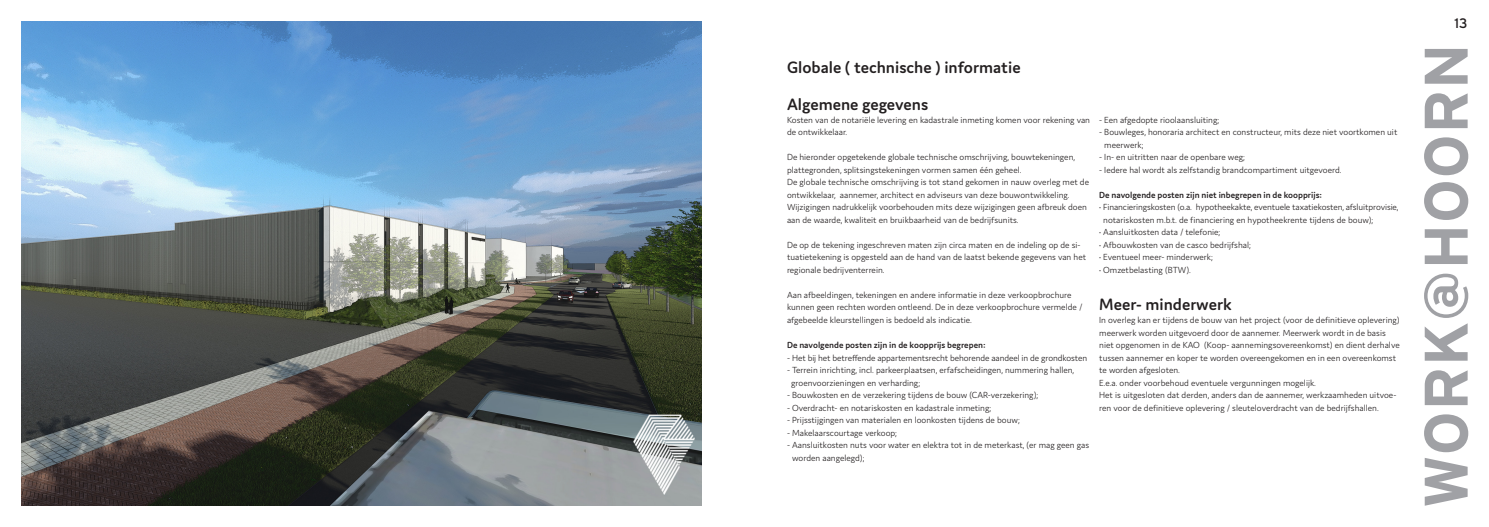
<style>
.page{position:relative;width:1489px;height:527px;background:#fff}
.page>*{position:absolute;margin:0;border:0;box-sizing:border-box;transform-origin:0 0}
.t1{font:700 61.25px "Interstate";letter-spacing:.01em;color:#a0a1a5}
.t2{font:600 17.5px "Domus";color:#231f20}
.t3{font:13.75px "Interstate";color:#231f20}
.t4{font:300 9.38px/12.5px "Domus";color:#231f20}
.t5{font:600 9.38px "Domus";color:#231f20}
</style>
<div class="page">
<img style="left:22px;top:22px;width:679px;height:483px">
<p class="t2" style="left:787px;top:57px;width:235px">Globale ( technische ) informatie</p>
<p class="t2" style="left:787px;top:95px;width:143px">Algemene gegevens</p>
<p class="t4" style="left:787px;top:113px;width:304px">Kosten van de notariële levering en kadastrale inmeting komen voor rekening van de ontwikkelaar.</p>
<p class="t4" style="left:787px;top:151px;width:289px">De hieronder opgetekende globale technische omschrijving, bouwtekeningen, plattegronden, splitsingstekeningen vormen samen één geheel.</p>
<p class="t4" style="left:787px;top:176px;width:303px">De globale technische omschrijving is tot stand gekomen in nauw overleg met de ontwikkelaar, aannemer, architect en adviseurs van deze bouwontwikkeling.</p>
<p class="t4" style="left:787px;top:201px;width:301px">Wijzigingen nadrukkelijk voorbehouden mits deze wijzigingen geen afbreuk doen aan de waarde, kwaliteit en bruikbaarheid van de bedrijfsunits.</p>
<p class="t4" style="left:787px;top:238px;width:300px">De op de tekening ingeschreven maten zijn circa maten en de indeling op de si&shy;tuatietekening is opgesteld aan de hand van de laatst bekende gegevens van het regionale bedrijventerrein.</p>
<p class="t4" style="left:787px;top:288px;width:297px">Aan afbeeldingen, tekeningen en andere informatie in deze verkoopbrochure kunnen geen rechten worden ontleend. De in deze verkoopbrochure vermelde / afgebeelde kleurstellingen is bedoeld als indicatie.</p>
<p class="t5" style="left:787px;top:339px;width:200px">De navolgende posten zijn in de koopprijs begrepen:</p>
<p class="t4" style="left:787px;top:351px;width:302px">- Het bij het betreffende appartementsrecht behorende aandeel in de grondkosten</p>
<p class="t4" style="left:787px;top:363px;width:289px">- Terrein inrichting, incl. parkeerplaatsen, erfafscheidingen, nummering hallen,</p>
<p class="t4" style="left:791px;top:376px;width:130px">groenvoorzieningen en verharding;</p>
<p class="t4" style="left:787px;top:388px;width:253px">- Bouwkosten en de verzekering tijdens de bouw (CAR-verzekering);</p>
<p class="t4" style="left:787px;top:401px;width:206px">- Overdracht- en notariskosten en kadastrale inmeting;</p>
<p class="t4" style="left:787px;top:413px;width:234px">- Prijsstijgingen van materialen en loonkosten tijdens de bouw;</p>
<p class="t4" style="left:787px;top:426px;width:111px">- Makelaarscourtage verkoop;</p>
<p class="t4" style="left:792px;top:438px;width:299px;text-indent:-5px">- Aansluitkosten nuts voor water en elektra tot in de meterkast, (er mag geen gas worden aangelegd);</p>
<p class="t4" style="left:1099px;top:113px;width:121px">- Een afgedopte rioolaansluiting;</p>
<p class="t4" style="left:1104px;top:126px;width:294px;text-indent:-5px">- Bouwleges, honoraria architect en constructeur, mits deze niet voortkomen uit meerwerk;</p>
<p class="t4" style="left:1099px;top:151px;width:147px">- In- en uitritten naar de openbare weg;</p>
<p class="t4" style="left:1099px;top:163px;width:244px">- Iedere hal wordt als zelfstandig brandcompartiment uitgevoerd.</p>
<p class="t5" style="left:1099px;top:189px;width:224px">De navolgende posten zijn niet inbegrepen in de koopprijs:</p>
<p class="t4" style="left:1103px;top:201px;width:297px;text-indent:-4px">• Financieringskosten (o.a. hypotheekakte, eventuele taxatiekosten, afsluitprovisie, notariskosten m.b.t. de financiering en hypotheekrente tijdens de bouw);</p>
<p class="t4" style="left:1099px;top:226px;width:123px">• Aansluitkosten data / telefonie;</p>
<p class="t4" style="left:1099px;top:238px;width:153px">• Afbouwkosten van de casco bedrijfshal;</p>
<p class="t4" style="left:1099px;top:251px;width:115px">• Eventueel meer- minderwerk;</p>
<p class="t4" style="left:1099px;top:263px;width:93px">• Omzetbelasting (BTW).</p>
<p class="t2" style="left:1099px;top:295px;width:134px">Meer- minderwerk</p>
<p class="t4" style="left:1099px;top:313px;width:302px">In overleg kan er tijdens de bouw van het project (voor de definitieve oplevering) meerwerk worden uitgevoerd door de aannemer. Meerwerk wordt in de basis niet opgenomen in de KAO (Koop- aannemingsovereenkomst) en dient derhalve tussen aannemer en koper te worden overeengekomen en in een overeenkomst te worden afgesloten.</p>
<p class="t4" style="left:1099px;top:376px;width:218px">E.e.a. onder voorbehoud eventuele vergunningen mogelijk.</p>
<p class="t4" style="left:1099px;top:388px;width:299px">Het is uitgesloten dat derden, anders dan de aannemer, werkzaamheden uitvoe&shy;ren voor de definitieve oplevering / sleuteloverdracht van de bedrijfshallen.</p>
<p class="t3" style="left:1454px;top:16px;width:15px">13</p>
<h1 class="t1" style="left:1411px;top:508px;width:466px;rotate:-90deg">WORK@HOORN</h1>
</div>
